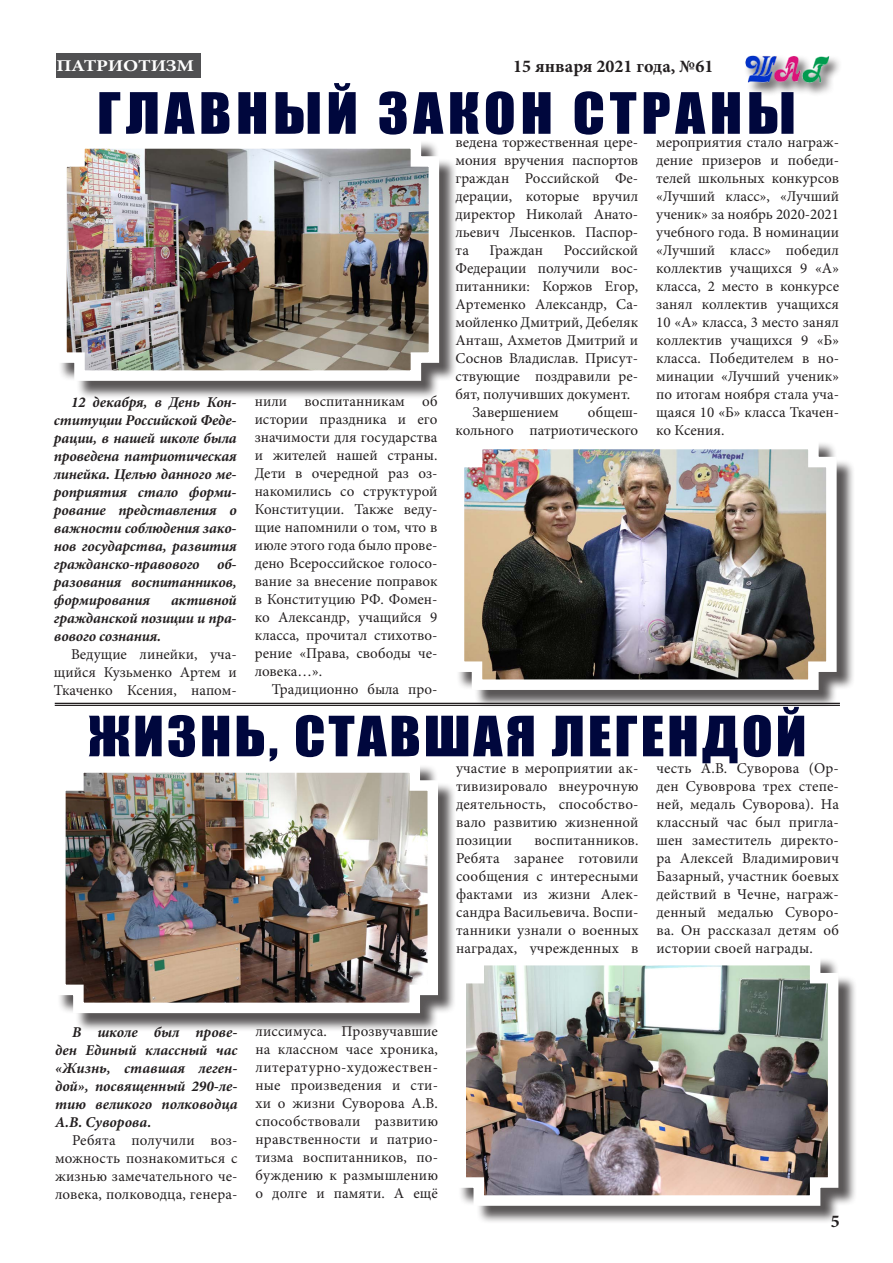
<style>
.page{position:relative;width:893px;height:1263px;background:#fff}
.page>*{position:absolute;margin:0;border:0;box-sizing:border-box;transform-origin:0 0}
.t1{font:52.65px "Impact";letter-spacing:.08em;color:#00073d;scale:1.11 1}
.t2{font:51.3px "Impact";letter-spacing:.05em;color:#00073d;scale:1.11 1}
.t3{font:700 18px "Minion Pro";color:#231f20}
.t4{font:700 16.5px "Minion Pro";color:#fff;scale:1.2 1}
.t5{font:15px/18px "Minion Pro";letter-spacing:.005em;color:#231f20;text-align:justify}
.t6{font:italic 700 15px/18px "Minion Pro";letter-spacing:-.01em;color:#231f20;text-align:justify}
</style>
<div class="page">
<div style="left:56px;top:53px;width:145px;height:25px;background:#505052"></div>
<div style="left:744px;top:54px;width:98px;height:43px;background:#231f20;opacity:.75"></div>
<img style="left:744px;top:54px;width:88px;height:30px">
<hr style="left:55px;top:703px;width:785px;height:1px;background:#231f20">
<hr style="left:55px;top:705px;width:785px;height:1px;background:#231f20">
<div style="left:58px;top:140px;width:400px;height:260px;background:#231f20;opacity:.75"></div>
<img style="left:58px;top:140px;width:386px;height:246px">
<div style="left:456px;top:441px;width:399px;height:267px;background:#231f20;opacity:.75"></div>
<img style="left:456px;top:441px;width:386px;height:254px">
<div style="left:57px;top:764px;width:399px;height:268px;background:#231f20;opacity:.75"></div>
<img style="left:57px;top:764px;width:386px;height:254px">
<div style="left:458px;top:957px;width:399px;height:267px;background:#231f20;opacity:.75"></div>
<img style="left:450px;top:950px;width:394px;height:261px">
<p class="t4" style="left:56px;top:54px;width:25px">ПАТРИОТИЗМ</p>
<p class="t3" style="left:513px;top:53px;width:202px">15 января 2021 года, №61</p>
<h1 class="t1" style="left:97px;top:72px;width:631px">Главный закон страны</h1>
<p class="t6" style="left:54px;top:393px;width:184px;text-indent:17px">12 декабря, в День Кон&shy;ституции Российской Феде&shy;рации, в нашей школе была проведена патриотическая линейка. Целью данного ме&shy;роприятия стало форми&shy;рование представления о важности соблюдения зако&shy;нов государства, развития гражданско-правового об&shy;разования воспитанников, формирования</p>
<p class="t6" style="left:54px;top:591px;width:184px;text-indent:117px">активной гражданской позиции и пра&shy;вового сознания.</p>
<p class="t5" style="left:54px;top:645px;width:184px;text-indent:17px">Ведущие линейки, уча&shy;щийся Кузьменко Артем и Ткаченко Ксения, напом-</p>
<p class="t5" style="left:255px;top:392px;width:184px">нили воспитанникам об истории праздника и его значимости для государства и жителей нашей страны.<br>Дети в очередной раз оз&shy;накомились со структурой Конституции. Также веду&shy;щие напомнили о том, что в июле этого года было прове&shy;дено Всероссийское голосо&shy;вание за внесение поправок в Конституцию РФ. Фомен&shy;ко Александр, учащийся 9 класса, прочитал стихотво&shy;рение «Права, свободы че&shy;ловека…».</p>
<p class="t5" style="left:272px;top:680px;width:167px">Традиционно была про-</p>
<p class="t5" style="left:455px;top:133px;width:184px">ведена торжественная цере&shy;мония вручения паспортов граждан Российской Фе&shy;дерации, которые вручил директор Николай Анато&shy;льевич Лысенков. Паспор&shy;та</p>
<p class="t5" style="left:489px;top:241px;width:55px">Граждан</p>
<p class="t5" style="left:564px;top:241px;width:76px">Российской</p>
<p class="t5" style="left:455px;top:259px;width:184px">Федерации получили вос-</p>
<p class="t5" style="left:455px;top:277px;width:184px">питанники: Коржов Егор,</p>
<p class="t5" style="left:455px;top:295px;width:184px">Артеменко Александр, Са-</p>
<p class="t5" style="left:455px;top:313px;width:184px">мойленко Дмитрий, Дебеляк</p>
<p class="t5" style="left:455px;top:331px;width:184px">Анташ, Ахметов Дмитрий и</p>
<p class="t5" style="left:455px;top:349px;width:184px">Соснов Владислав. Присут-</p>
<p class="t5" style="left:455px;top:367px;width:184px">ствующие поздравили ре-</p>
<p class="t5" style="left:455px;top:385px;width:176px">бят, получивших документ.</p>
<p class="t5" style="left:472px;top:403px;width:88px">Завершением</p>
<p class="t5" style="left:455px;top:403px;width:184px;text-align:right">общеш-<br>кольного патриотического</p>
<p class="t5" style="left:656px;top:133px;width:184px">мероприятия стало награж&shy;дение призеров и победи&shy;телей школьных конкурсов «Лучший класс», «Лучший ученик» за ноябрь 2020-2021 учебного года. В номинации «Лучший класс» победил коллектив учащихся 9 «А» класса, 2 место в конкурсе занял коллектив учащихся 10 «А» класса, 3 место занял коллектив учащихся 9 «Б» класса. Победителем в но&shy;минации «Лучший ученик» по итогам ноября стала уча&shy;щаяся 10 «Б» класса Ткачен&shy;ко Ксения.</p>
<h2 class="t2" style="left:88px;top:696px;width:649px">Жизнь, ставшая легендой</h2>
<p class="t5" style="left:656px;top:759px;width:184px">честь А.В. Суворова (Ор&shy;ден Сувоврова трех степе&shy;ней, медаль Суворова). На классный час был пригла&shy;шен заместитель директо&shy;ра Алексей Владимирович Базарный, участник боевых действий в Чечне, награж&shy;денный медалью Суворо&shy;ва. Он рассказал детям об истории своей награды.</p>
<p class="t5" style="left:456px;top:759px;width:184px">участие в мероприятии ак&shy;тивизировало внеурочную деятельность, способство&shy;вало развитию жизненной позиции</p>
<p class="t5" style="left:456px;top:831px;width:184px;text-indent:78px">воспитанников.<br>Ребята заранее готовили сообщения с интересными фактами из жизни Алек&shy;сандра Васильевича. Воспи&shy;танники узнали о военных наградах, учрежденных в</p>
<p class="t6" style="left:55px;top:1023px;width:184px;text-indent:17px">В школе был прове&shy;ден Единый классный час «Жизнь, ставшая леген&shy;дой», посвященный 290-ле&shy;тию великого полководца А.В. Суворова.</p>
<p class="t5" style="left:55px;top:1131px;width:184px;text-indent:17px">Ребята получили воз&shy;можность познакомиться с жизнью замечательного че&shy;ловека, полководца, генера-</p>
<p class="t5" style="left:256px;top:1022px;width:184px">лиссимуса. Прозвучавшие на классном часе хроника, литературно-художествен&shy;ные произведения и сти&shy;хи о жизни Суворова А.В. способствовали развитию нравственности и патрио&shy;тизма воспитанников, по&shy;буждению к размышлению о долге и памяти. А ещё</p>
<p class="t3" style="left:831px;top:1208px;width:10px">5</p>
</div>
